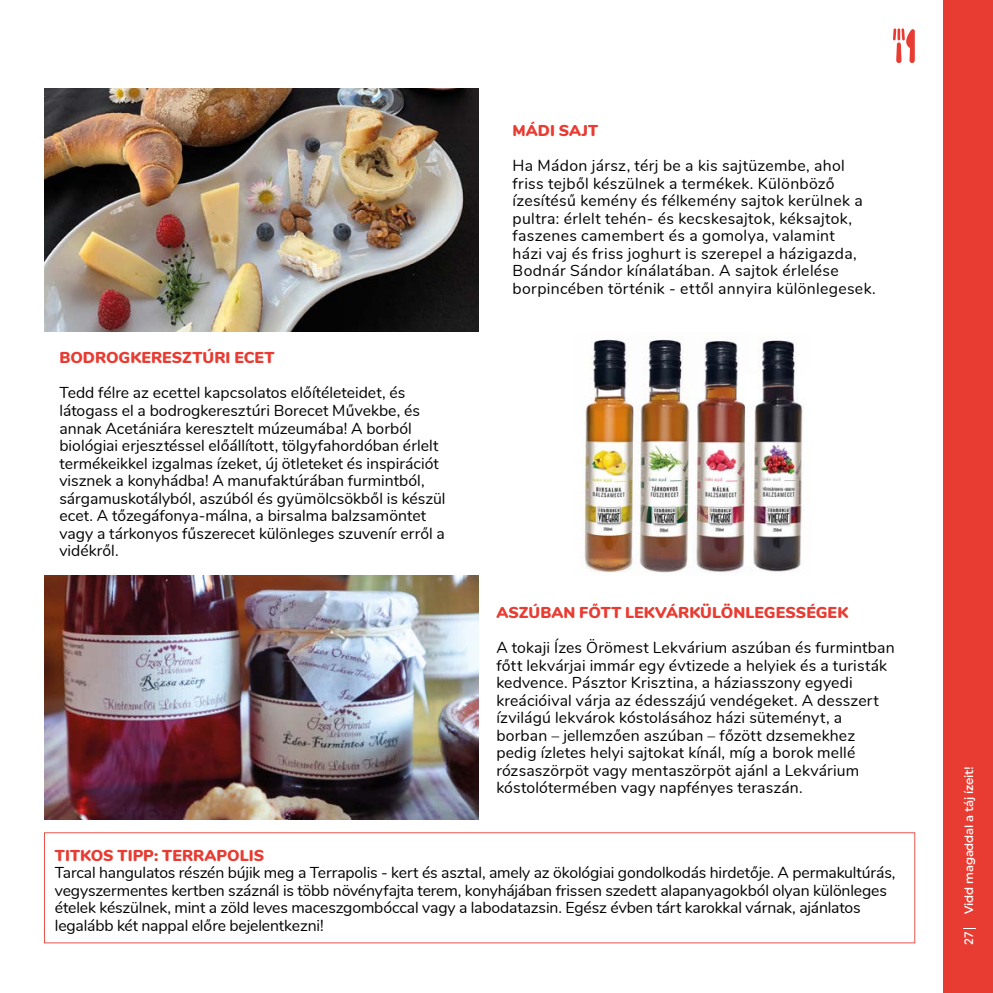
<style>
.page{position:relative;width:993px;height:993px;background:#fff}
.page>*{position:absolute;margin:0;border:0;box-sizing:border-box;transform-origin:0 0}
.t1{font:15.75px/17.5px "Nunito";letter-spacing:.005em;color:#000}
.t2{font:900 15.75px "Nunito";letter-spacing:.005em;color:#e83c32}
.t3{font:500 12.25px "Uniform Rnd";letter-spacing:-.005em;color:#fff}
</style>
<div class="page">
<div style="left:943px;top:0;width:49px;height:992px;background:#e83c32"></div>
<img style="left:45px;top:88px;width:434px;height:244px">
<img style="left:583px;top:339px;width:220px;height:234px">
<img style="left:45px;top:575px;width:434px;height:244px">
<svg style="left:44px;top:832px;width:870px;height:111px"></svg>
<svg style="left:893px;top:28px;width:21px;height:35px"></svg>
<p class="t2" style="left:59px;top:346px;width:216px">BODROGKERESZTÚRI ECET</p>
<p class="t1" style="left:59px;top:383px;width:387px">Tedd félre az ecettel kapcsolatos előítéleteidet, és látogass el a bodrogkeresztúri Borecet Művekbe, és annak Acetániára keresztelt múzeumába! A borból biológiai erjesztéssel előállított, tölgyfahordóban érlelt termékeikkel izgalmas ízeket, új ötleteket és inspirációt visznek a konyhádba! A manufaktúrában furmintból, sárgamuskotályból, aszúból és gyümölcsökből is készül ecet. A tőzegáfonya-málna, a birsalma balzsamöntet vagy a tárkonyos fűszerecet különleges szuvenír erről a vidékről.</p>
<p class="t2" style="left:512px;top:119px;width:87px">MÁDI SAJT</p>
<p class="t1" style="left:512px;top:157px;width:364px">Ha Mádon jársz, térj be a kis sajtüzembe, ahol friss tejből készülnek a termékek. Különböző ízesítésű kemény és félkemény sajtok kerülnek a pultra: érlelt tehén- és kecskesajtok, kéksajtok, faszenes camembert és a gomolya, valamint<br>házi vaj és friss joghurt is szerepel a házigazda, Bodnár Sándor kínálatában. A sajtok érlelése borpincében történik - ettől annyira különlegesek.</p>
<p class="t2" style="left:496px;top:601px;width:353px">ASZÚBAN FŐTT LEKVÁRKÜLÖNLEGESSÉGEK</p>
<p class="t1" style="left:496px;top:638px;width:399px">A tokaji Ízes Örömest Lekvárium aszúban és furmintban főtt lekvárjai immár egy évtizede a helyiek és a turisták kedvence. Pásztor Krisztina, a háziasszony egyedi kreációival várja az édesszájú vendégeket. A desszert ízvilágú lekvárok kóstolásához házi süteményt, a borban – jellemzően aszúban – főzött dzsemekhez pedig ízletes helyi sajtokat kínál, míg a borok mellé rózsaszörpöt vagy mentaszörpöt ajánl a Lekvárium kóstolótermében vagy napfényes teraszán.</p>
<p class="t2" style="left:55px;top:843px;width:211px">TITKOS TIPP: TERRAPOLIS</p>
<p class="t1" style="left:55px;top:862px;width:841px">Tarcal hangulatos részén bújik meg a Terrapolis - kert és asztal, amely az ökológiai gondolkodás hirdetője. A permakultúrás, vegyszermentes kertben száznál is több növényfajta terem, konyhájában frissen szedett alapanyagokból olyan különleges ételek készülnek, mint a zöld leves maceszgombóccal vagy a labodatazsin. Egész évben tárt karokkal várnak, ajánlatos legalább két nappal előre bejelentkezni!</p>
<p class="t3" style="left:963px;top:913px;width:150px;rotate:-90deg">Vidd magaddal a táj ízeit!</p>
<p class="t3" style="left:963px;top:944px;width:15px;rotate:-90deg">27</p>
</div>
